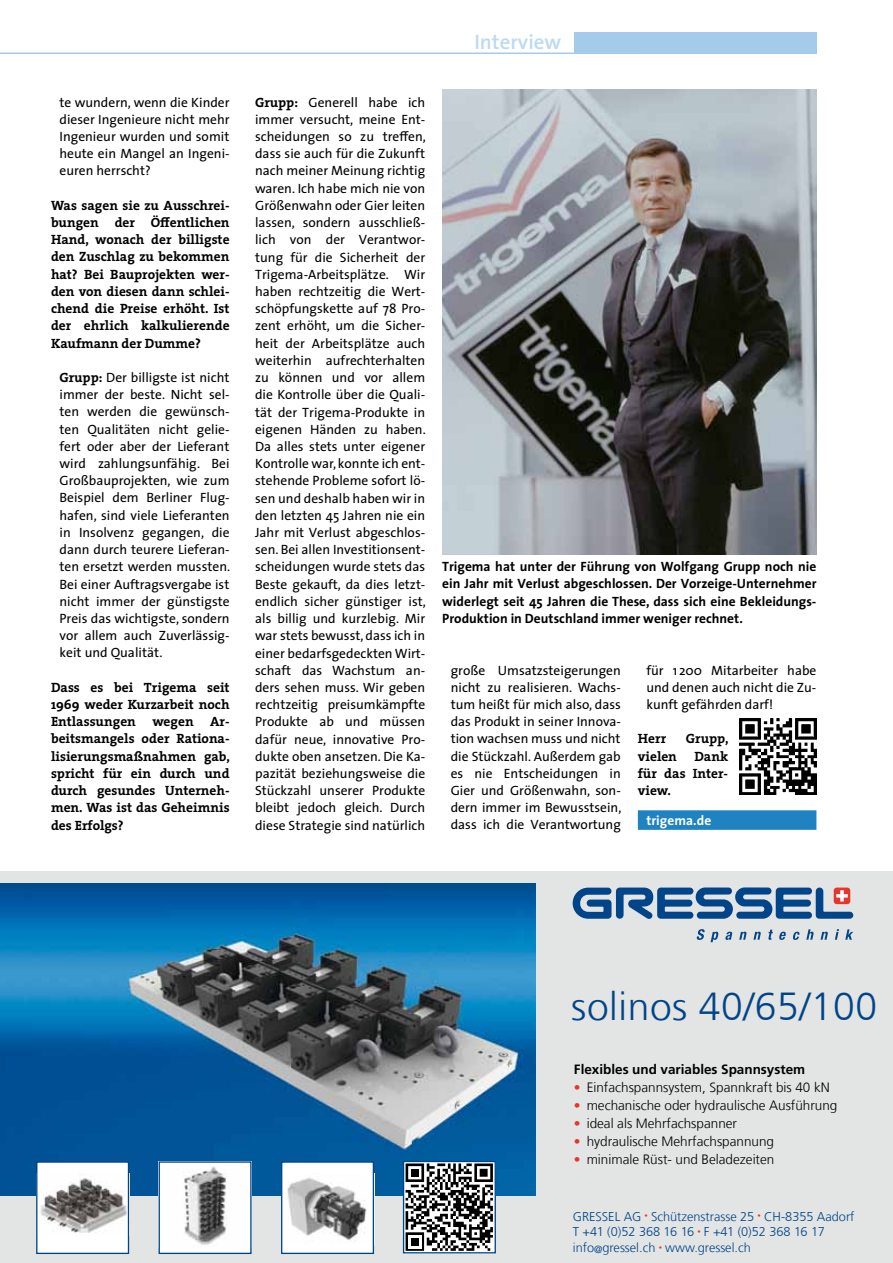
<style>
.page{position:relative;width:893px;height:1263px;background:#fff}
.page>*{position:absolute;margin:0;border:0;box-sizing:border-box;transform-origin:0 0}
.t1{font:300 39px "Frutiger LT Com";letter-spacing:.015em;color:#004489}
.t2{font:600 21px "The Sans";color:#bddaf0}
.t3{font:13.5px/17.2px "The Sans";color:#000;text-align:justify}
.t4{font:700 13.5px/17.2px "The Serif";color:#000;text-align:justify}
.t5{font:700 13.5px/17.2px "The Sans";color:#000;text-align:justify}
.t6{font:300 13.5px "Frutiger LT Com";color:#000}
.t7{font:700 13.5px "Frutiger LT Com";color:#000}
.t8{font:700 13.5px "The Sans";letter-spacing:.005em;color:#fff}
.t9{font:300 12.75px/15.8px "Frutiger LT Com";color:#004489}
.s1{font-family:"The Serif";font-weight:700}
.s2{color:#e5352c}
.s3{font-size:24px;color:#e5352c}
.s4{font-size:10.5px}
</style>
<div class="page">
<div style="left:574px;top:33px;width:242px;height:21px;background:#a4ccea"></div>
<hr style="left:0;top:53px;width:636px;height:1px;background:#a4ccea">
<div style="left:638px;top:810px;width:178px;height:20px;background:#1f82c1"></div>
<img style="left:740px;top:718px;width:76px;height:77px">
<div style="left:0;top:872px;width:893px;height:391px;background:#e3e4e4"></div>
<img style="left:0;top:884px;width:536px;height:311px">
<svg style="left:573px;top:887px;width:280px;height:32px"></svg>
<svg style="left:696px;top:929px;width:9px;height:11px"></svg>
<svg style="left:711px;top:932px;width:8px;height:10px"></svg>
<svg style="left:725px;top:932px;width:7px;height:8px"></svg>
<svg style="left:739px;top:932px;width:8px;height:8px"></svg>
<svg style="left:753px;top:932px;width:8px;height:8px"></svg>
<svg style="left:768px;top:930px;width:5px;height:10px"></svg>
<svg style="left:779px;top:932px;width:7px;height:8px"></svg>
<svg style="left:793px;top:932px;width:7px;height:8px"></svg>
<svg style="left:806px;top:929px;width:8px;height:11px"></svg>
<svg style="left:821px;top:932px;width:7px;height:8px"></svg>
<svg style="left:835px;top:929px;width:4px;height:11px"></svg>
<svg style="left:845px;top:929px;width:8px;height:11px"></svg>
<div style="left:159px;top:1162px;width:92px;height:91px;background:#fff"></div>
<img style="left:183px;top:1166px;width:44px;height:79px">
<div style="left:159px;top:1161px;width:93px;height:93px;border:1px solid #004489"></div>
<div style="left:37px;top:1162px;width:91px;height:91px;background:#fff"></div>
<img style="left:40px;top:1178px;width:87px;height:55px">
<div style="left:36px;top:1161px;width:93px;height:93px;border:1px solid #004489"></div>
<div style="left:282px;top:1162px;width:91px;height:91px;background:#fff"></div>
<img style="left:287px;top:1177px;width:80px;height:65px">
<div style="left:281px;top:1161px;width:93px;height:93px;border:1px solid #004489"></div>
<svg style="left:405px;top:1163px;width:89px;height:88px"></svg>
<svg style="left:406px;top:1163px;width:87px;height:88px;background:#7c7c7c"></svg>
<div style="left:403px;top:1161px;width:93px;height:92px;border:1px solid #004489"></div>
<img style="left:442px;top:89px;width:374px;height:465px">
<p class="t3" style="left:60px;top:93px;width:172px">te wundern, wenn die Kinder dieser Ingenieure nicht mehr Ingenieur wurden und somit heute ein Mangel an Ingeni&shy;euren herrscht?</p>
<p class="t4" style="left:51px;top:196px;width:180px">Was sagen sie zu Ausschrei&shy;bungen der Öffentlichen Hand, wonach der billigste den Zuschlag zu bekommen hat? Bei Bauprojekten wer&shy;den von diesen dann schlei&shy;chend die Preise erhöht. Ist der ehrlich kalkulierende Kaufmann der Dumme?</p>
<p class="t3" style="left:60px;top:368px;width:172px"><span class="s1">Grupp:</span> Der billigste ist nicht immer der beste. Nicht sel&shy;ten werden die gewünsch&shy;ten Qualitäten nicht gelie&shy;fert oder aber der Lieferant wird zahlungsunfähig. Bei Großbauprojekten, wie zum Beispiel dem Berliner Flug&shy;hafen, sind viele Lieferanten in Insolvenz gegangen, die dann durch teurere Lieferan&shy;ten ersetzt werden mussten.<br>Bei einer Auftragsvergabe ist nicht immer der günstigste Preis das wichtigste, sondern vor allem auch Zuverlässig&shy;keit und Qualität.</p>
<p class="t4" style="left:51px;top:678px;width:181px">Dass es bei Trigema seit 1969 weder Kurzarbeit noch Entlassungen wegen Ar&shy;beitsmangels oder Rationa&shy;lisierungsmaßnahmen gab, spricht für ein durch und durch gesundes Unterneh&shy;men. Was ist das Geheimnis des Erfolgs?</p>
<h2 class="t2" style="left:474px;top:24px;width:88px">Interview</h2>
<p class="t3" style="left:255px;top:93px;width:172px"><span class="s1">Grupp:</span> Generell habe ich immer versucht, meine Ent&shy;scheidungen so zu treffen, dass sie auch für die Zukunft nach meiner Meinung richtig waren. Ich habe mich nie von Größenwahn oder Gier leiten lassen, sondern ausschließ&shy;lich von der Verantwor&shy;tung für die Sicherheit der Trigema-Arbeitsplätze. Wir haben rechtzeitig die Wert&shy;schöpfungskette auf 78 Pro&shy;zent erhöht, um die Sicher&shy;heit der Arbeitsplätze auch weiterhin aufrechterhalten zu können und vor allem die Kontrolle über die Quali&shy;tät der Trigema-Produkte in eigenen Händen zu haben.<br>Da alles stets unter eigener Kontrolle war, konnte ich ent&shy;stehende Probleme sofort lö&shy;sen und deshalb haben wir in den letzten 45 Jahren nie ein Jahr mit Verlust abgeschlos&shy;sen. Bei allen Investitionsent&shy;scheidungen wurde stets das Beste gekauft, da dies letzt&shy;endlich sicher günstiger ist, als billig und kurzlebig. Mir war stets bewusst, dass ich in einer bedarfsgedeckten Wirt&shy;schaft das Wachstum an&shy;ders sehen muss. Wir geben rechtzeitig preisumkämpfte Produkte ab und müssen dafür neue, innovative Pro&shy;dukte oben ansetzen. Die Ka&shy;pazität beziehungsweise die Stückzahl unserer Produkte bleibt jedoch gleich. Durch diese Strategie sind natürlich</p>
<p class="t5" style="left:442px;top:558px;width:376px">Trigema hat unter der Führung von Wolfgang Grupp noch nie ein Jahr mit Verlust abgeschlossen. Der Vorzeige-Unternehmer widerlegt seit 45 Jahren die These, dass sich eine Bekleidungs-Produktion in Deutschland immer weniger rechnet.</p>
<p class="t3" style="left:451px;top:661px;width:172px">große Umsatzsteigerungen nicht zu realisieren. Wachs&shy;tum heißt für mich also, dass das Produkt in seiner Innova&shy;tion wachsen muss und nicht die Stückzahl. Außerdem gab es nie Entscheidungen in Gier und Größenwahn, son&shy;dern immer im Bewusstsein, dass ich die Verantwortung</p>
<p class="t3" style="left:646px;top:661px;width:172px">für 1 200 Mitarbeiter habe und denen auch nicht die Zu&shy;kunft gefährden darf!</p>
<p class="t4" style="left:638px;top:730px;width:30px">Herr</p>
<p class="t4" style="left:686px;top:730px;width:44px">Grupp,</p>
<p class="t4" style="left:638px;top:747px;width:41px">vielen</p>
<p class="t4" style="left:638px;top:747px;width:92px;text-indent:56px">Dank für das Inter&shy;view.</p>
<p class="t8" style="left:646px;top:809px;width:67px">trigema.de</p>
<h1 class="t1" style="left:571px;top:984px;width:307px">solinos 40/65/100</h1>
<p class="t7" style="left:574px;top:1061px;width:233px">Flexibles und variables Spannsystem</p>
<p class="t6" style="left:574px;top:1079px;width:257px"><span class="s2">•</span> Einfachspannsystem, Spannkraft bis 40 kN</p>
<p class="t6" style="left:574px;top:1097px;width:265px"><span class="s2">•</span> mechanische oder hydraulische Ausführung</p>
<p class="t6" style="left:574px;top:1115px;width:165px"><span class="s2">•</span> ideal als Mehrfachspanner</p>
<p class="t6" style="left:574px;top:1133px;width:202px"><span class="s2">•</span> hydraulische Mehrfachspannung</p>
<p class="t6" style="left:574px;top:1151px;width:202px"><span class="s2">•</span> minimale Rüst- und Beladezeiten</p>
<p class="t9" style="left:573px;top:1208px;width:283px">GRESSEL AG<span class="s3">·</span>Schützenstrasse 25<span class="s3">·</span>CH-8355 Aadorf<br>T +41 (0)52 368 16 16<span class="s3">·</span> F +41 (0)52 368 16 17 info<span class="s4">@</span>gressel.ch<span class="s3">·</span>www.gressel.ch</p>
</div>
